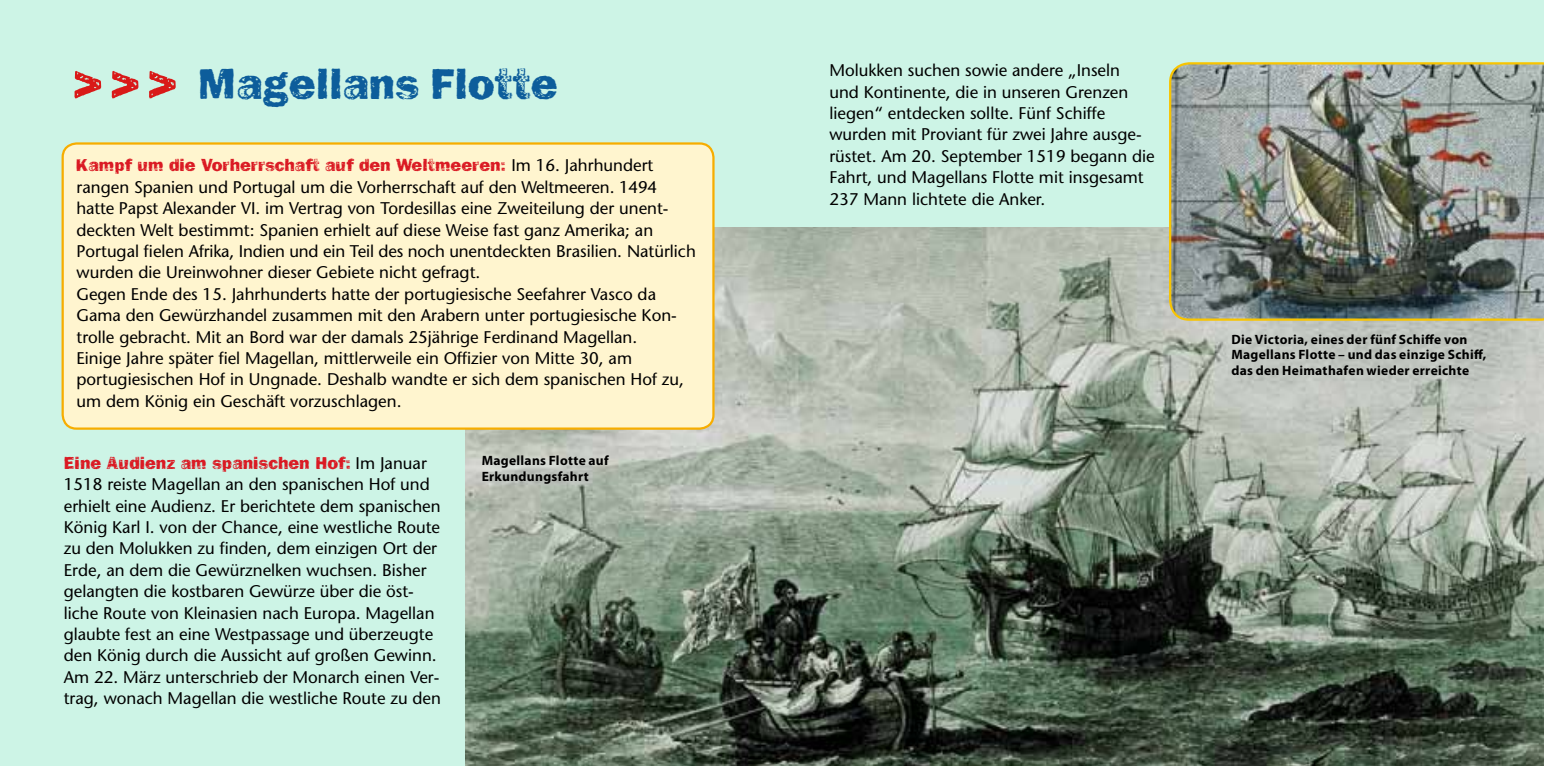
<style>
.page{position:relative;width:1544px;height:766px;background:#fff}
.page>*{position:absolute;margin:0;border:0;box-sizing:border-box;transform-origin:0 0}
.t1{font:54px "Frankie";color:#d91918}
.t2{font:45px "Frankie";color:#0d5d9b}
.t3{font:18px "Frankie";color:#da1a23}
.t4{font:500 16.88px/21.4px "Stone Sans Std";color:#000}
.t5{font:700 13.5px/15.8px "Myriad Pro";letter-spacing:.02em;color:#000}
.s1{font-family:"Stone Sans Std";font-weight:500;font-size:16.88px;color:#000}
</style>
<div class="page">
<div style="left:0;top:0;width:1543px;height:765px;background:#cdf4e6"></div>
<img style="left:466px;top:228px;width:1077px;height:537px">
<div style="left:63px;top:143px;width:650px;height:285px;background:#fff5cf;border-radius:14px"></div>
<div style="left:62px;top:142px;width:652px;height:287px;border:2px solid #f7ad00;border-radius:14px"></div>
<img style="left:1169px;top:62px;width:374px;height:258px">
<h1 class="t1" style="left:72px;top:49px;width:108px">&gt;&gt;&gt;</h1>
<h2 class="t2" style="left:198px;top:57px;width:361px">Magellans Flotte</h2>
<p class="t3" style="left:77px;top:155px;width:578px">Kampf um die Vorherrschaft auf den Weltmeeren: <span class="s1">Im 16. Jahrhundert</span></p>
<p class="t4" style="left:77px;top:176px;width:621px">rangen Spanien und Portugal um die Vorherrschaft auf den Weltmeeren. 1494 hatte Papst Alexander VI. im Vertrag von Tordesillas eine Zweiteilung der unent&shy;deckten Welt bestimmt: Spanien erhielt auf diese Weise fast ganz Amerika; an Portugal fielen Afrika, Indien und ein Teil des noch unentdeckten Brasilien. Natürlich wurden die Ureinwohner dieser Gebiete nicht gefragt.<br>Gegen Ende des 15. Jahrhunderts hatte der portugiesische Seefahrer Vasco da Gama den Gewürzhandel zusammen mit den Arabern unter portugiesische Kon&shy;trolle gebracht. Mit an Bord war der damals 25jährige Ferdinand Magellan.<br>Einige Jahre später fiel Magellan, mittlerweile ein Offizier von Mitte 30, am portugiesischen Hof in Ungnade. Deshalb wandte er sich dem spanischen Hof zu, um dem König ein Geschäft vorzuschlagen.</p>
<p class="t3" style="left:64px;top:452px;width:365px">Eine Audienz am spanischen Hof: <span class="s1">Im Januar</span></p>
<p class="t4" style="left:64px;top:473px;width:379px">1518 reiste Magellan an den spanischen Hof und erhielt eine Audienz. Er berichtete dem spanischen König Karl I. von der Chance, eine westliche Route zu den Molukken zu finden, dem einzigen Ort der Erde, an dem die Gewürznelken wuchsen. Bisher gelangten die kostbaren Gewürze über die öst&shy;liche Route von Kleinasien nach Europa. Magellan glaubte fest an eine Westpassage und überzeugte den König durch die Aussicht auf großen Gewinn.<br>Am 22. März unterschrieb der Monarch einen Ver&shy;trag, wonach Magellan die westliche Route zu den</p>
<p class="t5" style="left:482px;top:452px;width:129px">Magellans Flotte auf<br>Erkundungsfahrt</p>
<p class="t4" style="left:829px;top:60px;width:327px">Molukken suchen sowie andere „Inseln<br>und Kontinente, die in unseren Grenzen liegen“ entdecken sollte. Fünf Schiffe wurden mit Proviant für zwei Jahre ausge&shy;rüstet. Am 20. September 1519 begann die Fahrt, und Magellans Flotte mit insgesamt 237 Mann lichtete die Anker.</p>
<p class="t5" style="left:1231px;top:331px;width:256px">Die Victoria, eines der fünf Schiffe von<br>Magellans Flotte – und das einzige Schiff, das den Heimathafen wieder erreichte</p>
</div>
